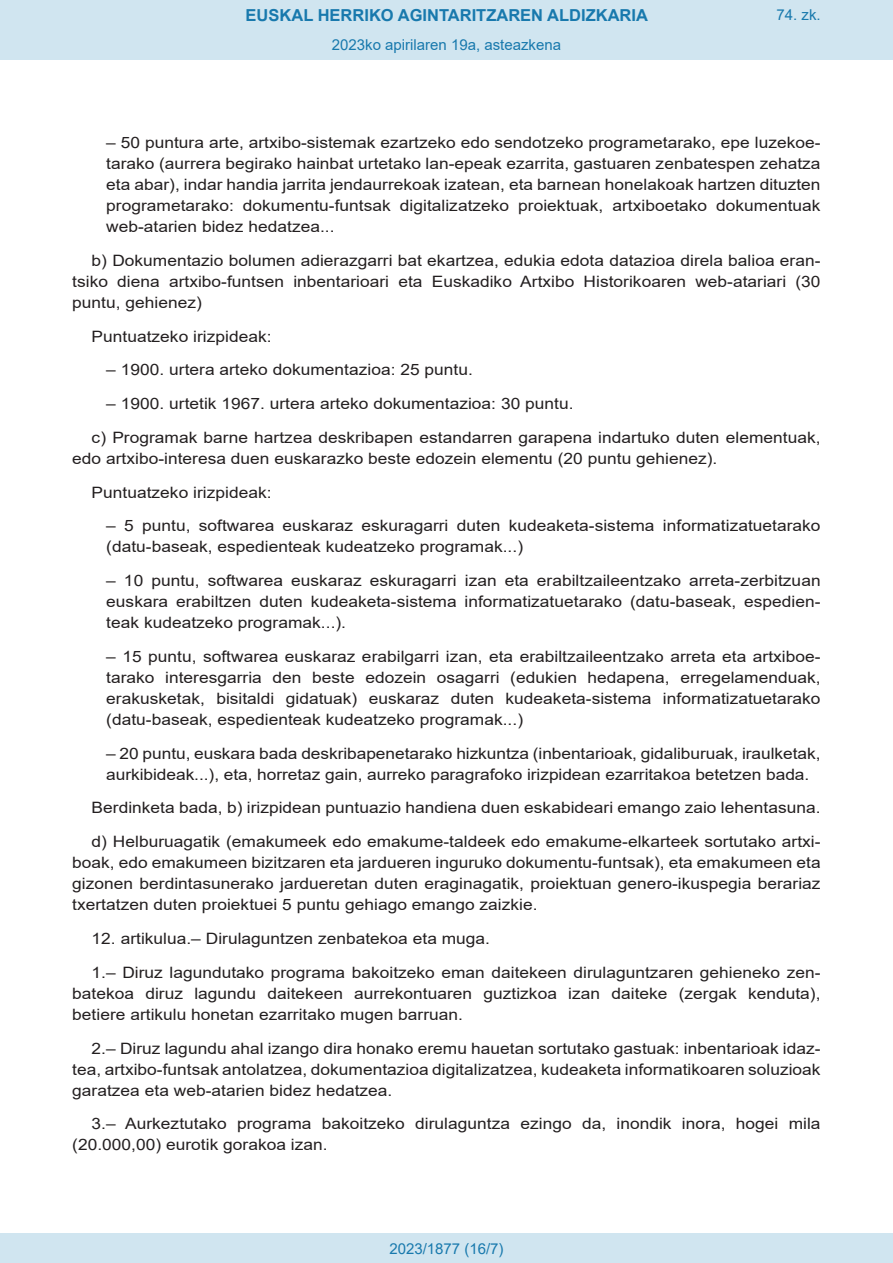
<style>
.page{position:relative;width:893px;height:1263px;background:#fff}
.page>*{position:absolute;margin:0;border:0;box-sizing:border-box;transform-origin:0 0}
.t1{font:700 16.5px "Arial";color:#1879ad}
.BOPVDetalle{font:15.6px/21px "Arial";color:#231f20;text-align:justify;scale:1.11 1}
.BOPVDetalle1{font:15.6px/21px "Arial";color:#231f20;text-align:justify;scale:1.11 1}
.Paginacion_Centro{font:15px "Arial";color:#1879ad}
</style>
<div class="page">
<div style="left:0;top:0;width:893px;height:60px;background:#d0e5f0"></div>
<div style="left:0;top:1233px;width:893px;height:30px;background:#d0e5f0"></div>
<p class="t1" style="left:246px;top:3px;width:404px">EUSKAL HERRIKO AGINTARITZAREN ALDIZKARIA</p>
<p class="Paginacion_Centro" style="left:332px;top:35px;width:231px">2023ko apirilaren 19a, asteazkena</p>
<p class="Paginacion_Centro" style="left:776px;top:5px;width:46px">74. zk.</p>
<p class="BOPVDetalle1" style="left:106px;top:132px;width:645px">– 50 puntura arte, artxibo-sistemak ezartzeko edo sendotzeko programetarako, epe luzekoe&shy;tarako (aurrera begirako hainbat urtetako lan-epeak ezarrita, gastuaren zenbatespen zehatza eta abar), indar handia jarrita jendaurrekoak izatean, eta barnean honelakoak hartzen dituzten programetarako: dokumentu-funtsak digitalizatzeko proiektuak, artxiboetako dokumentuak web-atarien bidez hedatzea...</p>
<p class="BOPVDetalle" style="left:72px;top:250px;width:676px;text-indent:19px">b) Dokumentazio bolumen adierazgarri bat ekartzea, edukia edota datazioa direla balioa eran&shy;tsiko diena artxibo-funtsen inbentarioari eta Euskadiko Artxibo Historikoaren web-atariari (30 puntu, gehienez)</p>
<p class="BOPVDetalle" style="left:92px;top:326px;width:164px">Puntuatzeko irizpideak:</p>
<p class="BOPVDetalle1" style="left:106px;top:359px;width:332px">– 1900. urtera arteko dokumentazioa: 25 puntu.</p>
<p class="BOPVDetalle1" style="left:106px;top:393px;width:422px">– 1900. urtetik 1967. urtera arteko dokumentazioa: 30 puntu.</p>
<p class="BOPVDetalle" style="left:72px;top:427px;width:676px;text-indent:19px">c) Programak barne hartzea deskribapen estandarren garapena indartuko duten elementuak, edo artxibo-interesa duen euskarazko beste edozein elementu (20 puntu gehienez).</p>
<p class="BOPVDetalle" style="left:92px;top:482px;width:164px">Puntuatzeko irizpideak:</p>
<p class="BOPVDetalle1" style="left:106px;top:515px;width:645px">– 5 puntu, softwarea euskaraz eskuragarri duten kudeaketa-sistema informatizatuetarako (datu-baseak, espedienteak kudeatzeko programak...)</p>
<p class="BOPVDetalle1" style="left:106px;top:570px;width:645px">– 10 puntu, softwarea euskaraz eskuragarri izan eta erabiltzaileentzako arreta-zerbitzuan euskara erabiltzen duten kudeaketa-sistema informatizatuetarako (datu-baseak, espedien&shy;teak kudeatzeko programak...).</p>
<p class="BOPVDetalle1" style="left:106px;top:646px;width:645px">– 15 puntu, softwarea euskaraz erabilgarri izan, eta erabiltzaileentzako arreta eta artxiboe&shy;tarako interesgarria den beste edozein osagarri (edukien hedapena, erregelamenduak, erakusketak, bisitaldi gidatuak) euskaraz duten kudeaketa-sistema informatizatuetarako (datu-baseak, espedienteak kudeatzeko programak...)</p>
<p class="BOPVDetalle1" style="left:106px;top:743px;width:645px">– 20 puntu, euskara bada deskribapenetarako hizkuntza (inbentarioak, gidaliburuak, iraulketak, aurkibideak...), eta, horretaz gain, aurreko paragrafoko irizpidean ezarritakoa betetzen bada.</p>
<p class="BOPVDetalle" style="left:92px;top:797px;width:658px">Berdinketa bada, b) irizpidean puntuazio handiena duen eskabideari emango zaio lehentasuna.</p>
<p class="BOPVDetalle" style="left:72px;top:831px;width:676px;text-indent:19px">d) Helburuagatik (emakumeek edo emakume-taldeek edo emakume-elkarteek sortutako artxi&shy;boak, edo emakumeen bizitzaren eta jardueren inguruko dokumentu-funtsak), eta emakumeen eta gizonen berdintasunerako jardueretan duten eraginagatik, proiektuan genero-ikuspegia berariaz txertatzen duten proiektuei 5 puntu gehiago emango zaizkie.</p>
<p class="BOPVDetalle" style="left:92px;top:928px;width:360px">12. artikulua.– Dirulaguntzen zenbatekoa eta muga.</p>
<p class="BOPVDetalle" style="left:72px;top:962px;width:676px;text-indent:19px">1.– Diruz lagundutako programa bakoitzeko eman daitekeen dirulaguntzaren gehieneko zen&shy;batekoa diruz lagundu daitekeen aurrekontuaren guztizkoa izan daiteke (zergak kenduta), betiere artikulu honetan ezarritako mugen barruan.</p>
<p class="BOPVDetalle" style="left:72px;top:1037px;width:676px;text-indent:19px">2.– Diruz lagundu ahal izango dira honako eremu hauetan sortutako gastuak: inbentarioak idaz&shy;tea, artxibo-funtsak antolatzea, dokumentazioa digitalizatzea, kudeaketa informatikoaren soluzioak garatzea eta web-atarien bidez hedatzea.</p>
<p class="BOPVDetalle" style="left:72px;top:1113px;width:676px;text-indent:19px">3.– Aurkeztutako programa bakoitzeko dirulaguntza ezingo da, inondik inora, hogei mila (20.000,00) eurotik gorakoa izan.</p>
<p class="Paginacion_Centro" style="left:389px;top:1238px;width:116px">2023/1877 (16/7)</p>
</div>
